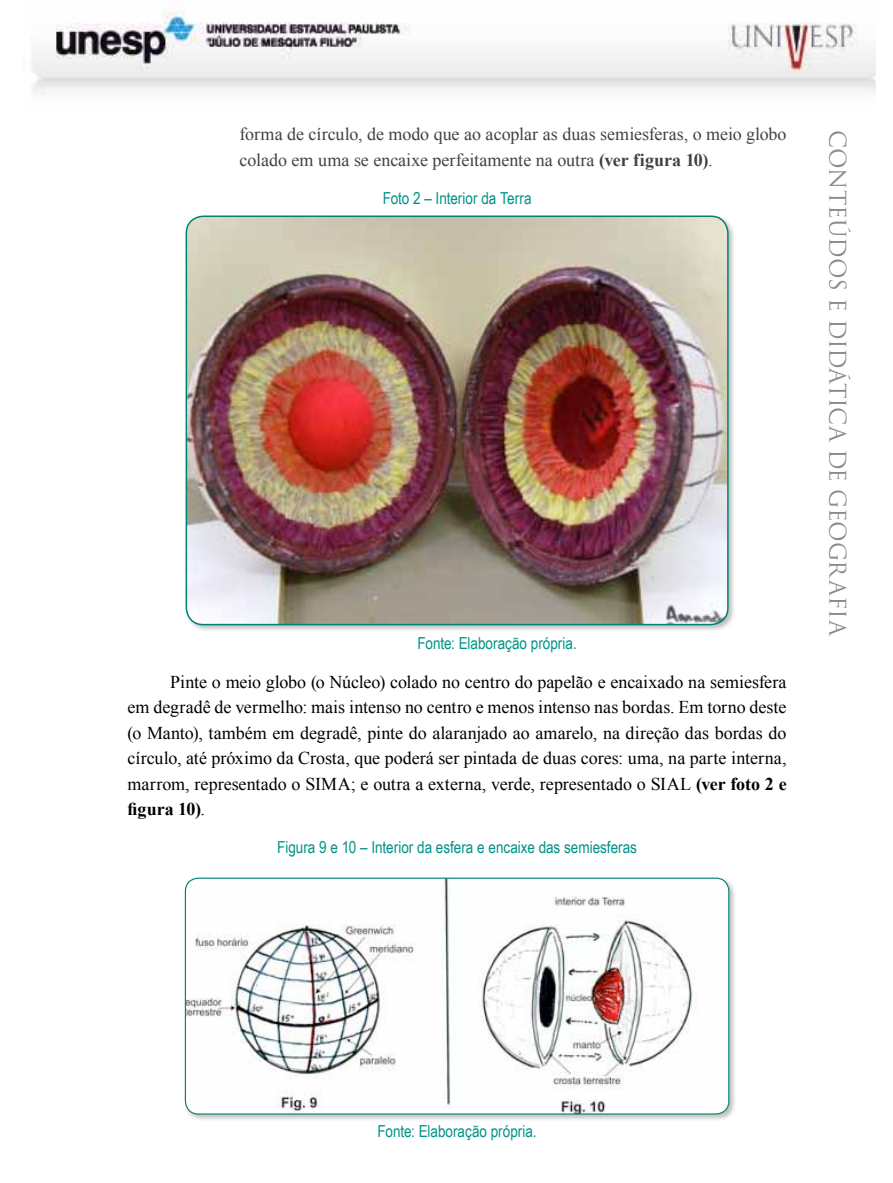
<style>
.page{position:relative;width:893px;height:1183px;background:#fff}
.page>*{position:absolute;margin:0;border:0;box-sizing:border-box;transform-origin:0 0}
.t1{font:22.5px "Trajan Pro";letter-spacing:-.02em;color:#888a8d}
.t2{font:18px/25.5px "Times New Roman";color:#000;text-align:justify}
.t3{font:18px/25.5px "Times New Roman";color:#414042}
.t4{font:16.5px "Arial Narrow";color:#009286}
.s1{font-weight:700}
</style>
<div class="page">
<img style="left:32px;top:10px;width:844px;height:85px">
<div style="left:184px;top:214px;width:552px;height:418px;background:#000;opacity:.25"></div>
<img style="left:186px;top:216px;width:542px;height:408px">
<div style="left:186px;top:215px;width:543px;height:410px;border:2px solid #008272;border-radius:17px"></div>
<div style="left:183px;top:875px;width:554px;height:246px;background:#000;opacity:.25"></div>
<img style="left:185px;top:877px;width:544px;height:236px">
<div style="left:185px;top:877px;width:544px;height:237px;border:1px solid #008272;border-radius:13px"></div>
<p class="t3" style="left:240px;top:121px;width:548px">forma de círculo, de modo que ao acoplar as duas semiesferas, o meio globo colado em uma se encaixe perfeitamente na outra <span class="s1">(ver figura 10)</span>.</p>
<p class="t4" style="left:383px;top:186px;width:150px">Foto 2 – Interior da Terra</p>
<p class="t4" style="left:418px;top:631px;width:161px">Fonte: Elaboração própria.</p>
<p class="t2" style="left:128px;top:668px;width:661px;text-indent:43px">Pinte o meio globo (o Núcleo) colado no centro do papelão e encaixado na semiesfera em degradê de vermelho: mais intenso no centro e menos intenso nas bordas. Em torno deste (o Manto), também em degradê, pinte do alaranjado ao amarelo, na direção das bordas do círculo, até próximo da Crosta, que poderá ser pintada de duas cores: uma, na parte interna, marrom, representado o SIMA; e outra a externa, verde, representado o SIAL <span class="s1">(ver foto 2 e figura 10)</span>.</p>
<p class="t4" style="left:277px;top:835px;width:361px">Figura 9 e 10 – Interior da esfera e encaixe das semiesferas</p>
<p class="t1" style="left:852px;top:130px;width:505px;rotate:90deg">Conteúdos e Didática de GEOGRAFIA</p>
<p class="t4" style="left:377px;top:1118px;width:161px">Fonte: Elaboração própria.</p>
</div>
